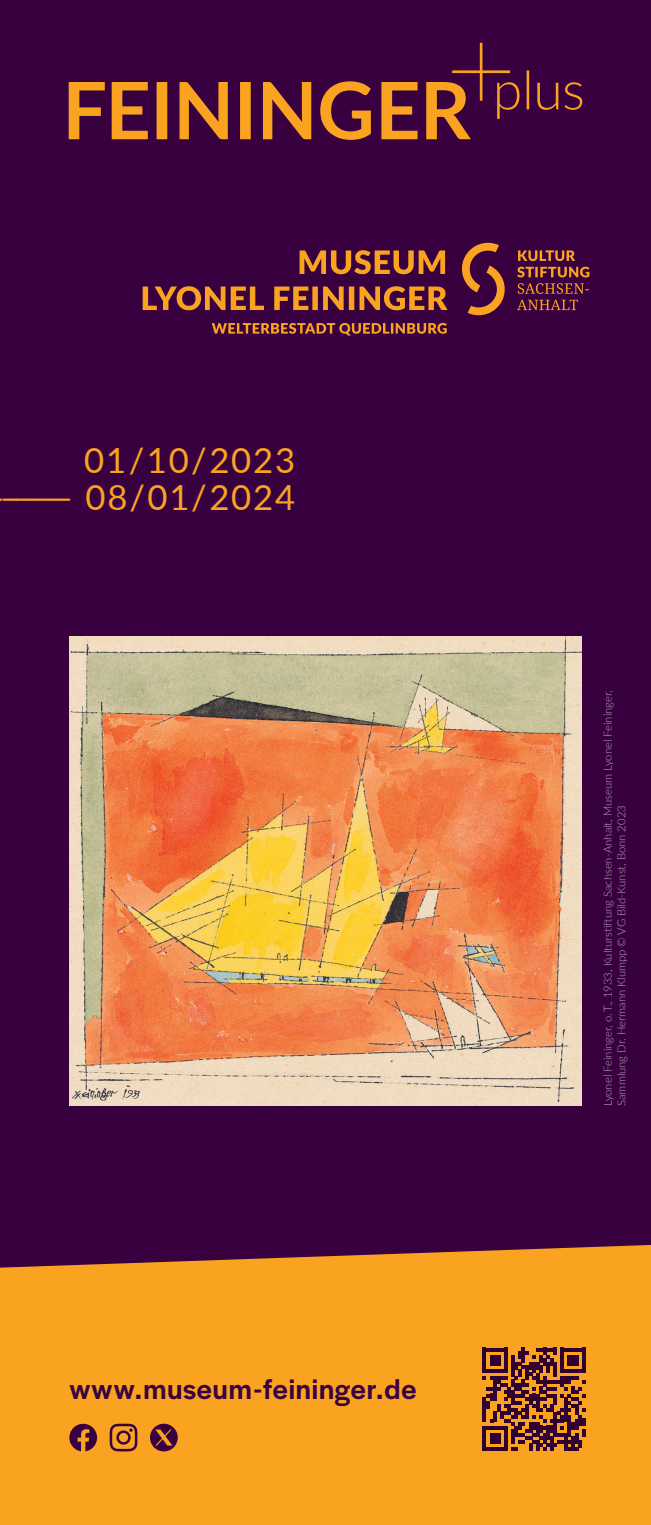
<style>
.page{position:relative;width:651px;height:1525px;background:#fff}
.page>*{position:absolute;margin:0;border:0;box-sizing:border-box;transform-origin:0 0}
.t1{font:34.65px/36.4px "Lato";letter-spacing:.05em;color:#f9a320;text-align:right}
.t2{font:500 29.47px "Halyard Display";letter-spacing:.03em;color:#38003f}
.t3{font:300 11.25px/13.5px "Lato";color:#b4a4bb}
</style>
<div class="page">
<div style="left:0;top:0;width:651px;height:1524px;background:#38003f"></div>
<div style="left:0;top:1245px;width:651px;height:279px;background:#f9a320"></div>
<svg style="left:69px;top:81px;width:402px;height:59px"></svg>
<svg style="left:497px;top:70px;width:85px;height:49px"></svg>
<hr style="left:479px;top:43px;width:3px;height:58px;background:#f9a320">
<hr style="left:452px;top:70px;width:58px;height:3px;background:#f9a320">
<div style="left:468px;top:1333px;width:131px;height:131px;background:#f9a320"></div>
<svg style="left:482px;top:1347px;width:103px;height:103px"></svg>
<svg style="left:69px;top:1423px;width:28px;height:28px"></svg>
<svg style="left:110px;top:1423px;width:27px;height:28px"></svg>
<svg style="left:150px;top:1423px;width:28px;height:28px"></svg>
<svg style="left:143px;top:242px;width:446px;height:93px"></svg>
<img style="left:70px;top:636px;width:511px;height:469px">
<h1 class="t1" style="left:-1px;top:441px;width:297px">01/10/2023<br>––––– 08/01/2024</h1>
<h2 class="t2" style="left:69px;top:1368px;width:348px">www.museum-feininger.de</h2>
<p class="t3" style="left:600px;top:1105px;width:417px;rotate:-90deg">Lyonel Feininger, o. T., 1933, Kulturstiftung Sachsen-Anhalt, Museum Lyonel Feininger,<br>Sammlung Dr. Hermann Klumpp © VG Bild-Kunst, Bonn 2023</p>
</div>
